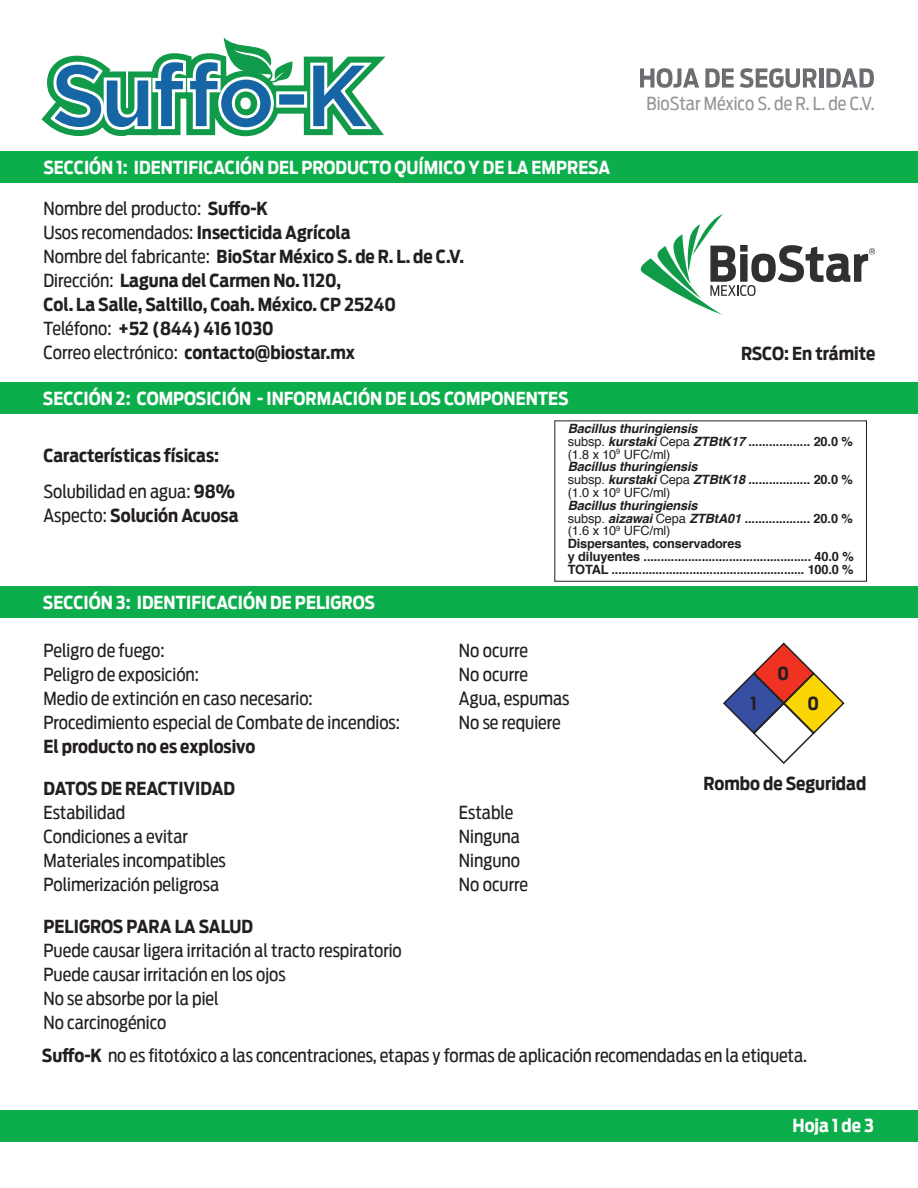
<style>
.page{position:relative;width:918px;height:1188px;background:#fff}
.page>*{position:absolute;margin:0;border:0;box-sizing:border-box;transform-origin:0 0}
.t1{font:18px/24px "Antenna Cnd";color:#231f20}
.t2{font:18px/24px "Antenna Cnd Bold";color:#231f20}
.t3{font:18px "Antenna Cnd Bold";color:#fff}
.t4{font:18px "Antenna Cnd";color:#939598}
.t5{font:700 12.75px/12.8px "Helvetica";letter-spacing:-.015em;color:#211e1e}
.s1{font-family:"Antenna Cnd Bold"}
.s2{font-family:"Antenna Cnd"}
.s3{font-style:italic}
.s4{font-weight:400}
</style>
<div class="page">
<div style="left:0;top:152px;width:918px;height:31px;background:#0cae4c"></div>
<svg style="left:641px;top:214px;width:234px;height:101px"></svg>
<svg style="left:640px;top:68px;width:59px;height:20px"></svg>
<svg style="left:705px;top:68px;width:29px;height:20px"></svg>
<svg style="left:740px;top:68px;width:76px;height:20px"></svg>
<hr style="left:819px;top:68px;width:4px;height:20px;background:#6c6d70">
<svg style="left:826px;top:68px;width:48px;height:20px"></svg>
<div style="left:554px;top:420px;width:313px;height:162px;border:1px solid #231f20"></div>
<div style="left:0;top:383px;width:918px;height:31px;background:#0cae4c"></div>
<div style="left:0;top:587px;width:918px;height:31px;background:#0cae4c"></div>
<div style="left:0;top:1110px;width:918px;height:31px;background:#0cae4c"></div>
<svg style="left:723px;top:642px;width:122px;height:122px"></svg>
<svg style="left:41px;top:38px;width:345px;height:99px"></svg>
<p class="t3" style="left:44px;top:156px;width:568px">SECCIÓN 1: IDENTIFICACIÓN DEL PRODUCTO QUÍMICO Y DE LA EMPRESA</p>
<p class="t1" style="left:44px;top:196px;width:226px">Nombre del producto: <span class="s1">Suffo-K</span></p>
<p class="t2" style="left:44px;top:220px;width:422px"><span class="s2">Usos recomendados:</span> Insecticida Agrícola<br><span class="s2">Nombre del fabricante:</span> BioStar México S. de R. L. de C.V.<br><span class="s2">Dirección:</span> Laguna del Carmen No. 1120,<br>Col. La Salle, Saltillo, Coah. México. CP 25240<br><span class="s2">Teléfono:</span> +52 (844) 416 1030<br><span class="s2">Correo electrónico:</span> contacto@biostar.mx</p>
<p class="t3" style="left:43px;top:388px;width:527px">SECCIÓN 2: COMPOSICIÓN - INFORMACIÓN DE LOS COMPONENTES</p>
<p class="t4" style="left:646px;top:93px;width:230px">BioStar México S. de R. L. de C.V.</p>
<p class="t2" style="left:741px;top:341px;width:136px">RSCO: En trámite</p>
<p class="t2" style="left:44px;top:443px;width:177px">Características físicas:</p>
<p class="t1" style="left:44px;top:480px;width:193px">Solubilidad en agua: <span class="s1">98%</span></p>
<p class="t2" style="left:44px;top:504px;width:196px"><span class="s2">Aspecto:</span> Solución Acuosa</p>
<p class="t3" style="left:43px;top:592px;width:333px">SECCIÓN 3: IDENTIFICACIÓN DE PELIGROS</p>
<p class="t1" style="left:44px;top:639px;width:358px">Peligro de fuego:<br>Peligro de exposición:<br>Medio de extinción en caso necesario:<br>Procedimiento especial de Combate de incendios:</p>
<p class="t2" style="left:44px;top:735px;width:213px">El producto no es explosivo</p>
<p class="t2" style="left:44px;top:777px;width:193px">DATOS DE REACTIVIDAD</p>
<p class="t1" style="left:44px;top:801px;width:184px">Estabilidad<br>Condiciones a evitar<br>Materiales incompatibles<br>Polimerización peligrosa</p>
<p class="t2" style="left:44px;top:915px;width:211px">PELIGROS PARA LA SALUD</p>
<p class="t1" style="left:44px;top:939px;width:360px">Puede causar ligera irritación al tracto respiratorio Puede causar irritación en los ojos<br>No se absorbe por la piel<br>No carcinogénico</p>
<p class="t5" style="left:568px;top:422px;width:287px"><span class="s3">Bacillus thuringiensis<br></span><span class="s4">subsp.</span> <span class="s3">kurstaki</span> <span class="s4">Cepa</span> <span class="s3">ZTBtK17</span> .................. 20.0 % <span class="s4">(1.8 x 10</span><sup>9</sup> <span class="s4">UFC/ml)<br></span><span class="s3">Bacillus thuringiensis<br></span><span class="s4">subsp.</span> <span class="s3">kurstaki</span> <span class="s4">Cepa</span> <span class="s3">ZTBtK18</span> .................. 20.0 % <span class="s4">(1.0 x 10</span><sup>9</sup> <span class="s4">UFC/ml)<br></span><span class="s3">Bacillus thuringiensis<br></span><span class="s4">subsp.</span> <span class="s3">aizawai</span> <span class="s4">Cepa</span> <span class="s3">ZTBtA01</span> ................... 20.0 % <span class="s4">(1.6 x 10</span><sup>9</sup> <span class="s4">UFC/ml)<br></span>Dispersantes, conservadores<br>y diluyentes ................................................. 40.0 % TOTAL ......................................................... 100.0 %</p>
<p class="t1" style="left:459px;top:639px;width:112px">No ocurre<br>No ocurre<br>Agua, espumas<br>No se requiere</p>
<p class="t1" style="left:459px;top:801px;width:71px">Estable<br>Ninguna<br>Ninguno<br>No ocurre</p>
<p class="t2" style="left:751px;top:691px;width:8px">1</p>
<p class="t2" style="left:778px;top:662px;width:13px">0</p>
<p class="t2" style="left:808px;top:691px;width:13px">0</p>
<p class="t2" style="left:704px;top:771px;width:164px">Rombo de Seguridad</p>
<p class="t1" style="left:42px;top:1043px;width:767px"><span class="s1">Suffo-K</span> no es fitotóxico a las concentraciones, etapas y formas de aplicación recomendadas en la etiqueta.</p>
<p class="t3" style="left:793px;top:1115px;width:83px">Hoja 1 de 3</p>
</div>
